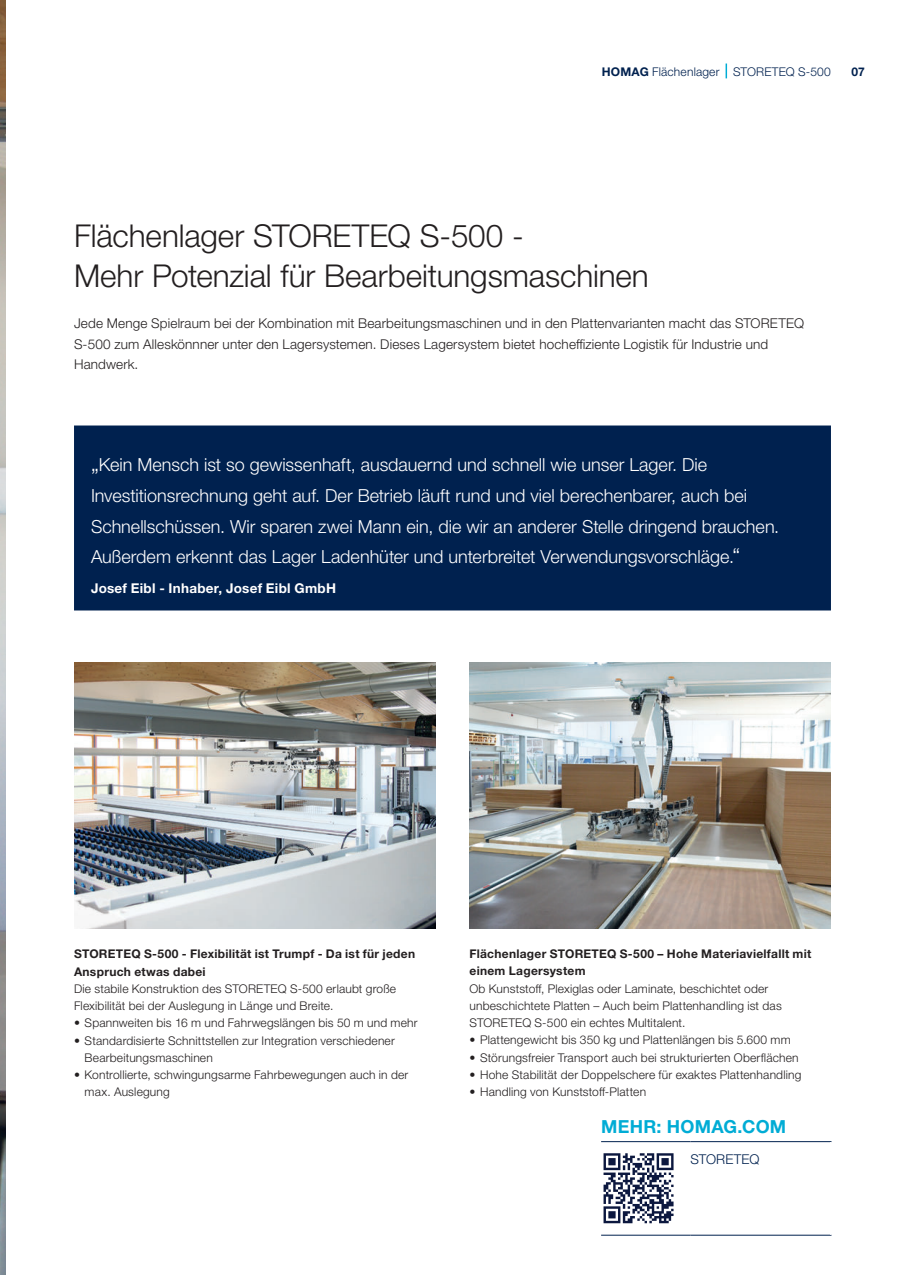
<style>
.page{position:relative;width:905px;height:1275px;background:#fff}
.page>*{position:absolute;margin:0;border:0;box-sizing:border-box;transform-origin:0 0}
.t1{font:300 31.5px/40.8px "Helvetica Neue LTW1 G";letter-spacing:-.005em;color:#231f20}
.t2{font:300 18px/30.8px "Helvetica Neue LTW1 G";color:#fff}
.t3{font:700 18px "Helvetica Neue LTW1 G";letter-spacing:.015em;color:#00acd5}
.t4{font:300 13.5px/20.4px "Helvetica Neue LTW1 G";letter-spacing:.01em;color:#231f20}
.t5{font:700 13.5px "Helvetica Neue LTW1 G";letter-spacing:.02em;color:#fff}
.t6{font:300 13.5px "Helvetica Neue LTW1 G";letter-spacing:.01em;color:#00214f}
.t7{font:300 12px/17.2px "Helvetica Neue LTW1 G";letter-spacing:.015em;color:#231f20}
.t8{font:700 12px/17.2px "Helvetica Neue LTW1 G";letter-spacing:.025em;color:#231f20}
.t9{font:300 12px "Helvetica Neue LTW1 G";letter-spacing:.015em;color:#00214f}
.t10{font:700 12px "Helvetica Neue LTW1 G";color:#00214f}
.s1{font-weight:700}
.s2{font-size:21px}
</style>
<div class="page">
<div style="left:74px;top:425px;width:757px;height:185px;background:#00214f"></div>
<img style="left:74px;top:663px;width:361px;height:266px">
<img style="left:469px;top:663px;width:362px;height:266px">
<svg style="left:725px;top:64px;width:2px;height:14px"></svg>
<hr style="left:601px;top:1141px;width:89px;height:1px;background:#00214f">
<hr style="left:601px;top:1235px;width:89px;height:1px;background:#00214f">
<hr style="left:690px;top:1141px;width:141px;height:1px;background:#00214f">
<hr style="left:690px;top:1235px;width:141px;height:1px;background:#00214f">
<svg style="left:603px;top:1153px;width:71px;height:71px"></svg>
<svg style="left:603px;top:1153px;width:70px;height:70px"></svg>
<img style="left:0;top:7px;width:6px;height:1261px">
<svg style="left:0;top:0;width:6px;height:7px"></svg>
<svg style="left:0;top:1268px;width:6px;height:7px"></svg>
<p class="t9" style="left:602px;top:64px;width:231px"><span class="s1">HOMAG</span> Flächenlager STORETEQ S-500</p>
<p class="t10" style="left:851px;top:64px;width:15px">07</p>
<h1 class="t1" style="left:74px;top:215px;width:576px">Flächenlager STORETEQ S-500 -<br>Mehr Potenzial für Bearbeitungsmaschinen</h1>
<p class="t4" style="left:74px;top:313px;width:731px">Jede Menge Spielraum bei der Kombination mit Bearbeitungsmaschinen und in den Plattenvarianten macht das STORETEQ<br>S-500 zum Alleskönnner unter den Lagersystemen. Dieses Lagersystem bietet hocheffiziente Logistik für Industrie und<br>Handwerk.</p>
<p class="t2" style="left:91px;top:449px;width:690px"><span class="s2">„</span>Kein Mensch ist so gewissenhaft, ausdauernd und schnell wie unser Lager. Die Investitionsrechnung geht auf. Der Betrieb läuft rund und viel berechenbarer, auch bei Schnellschüssen. Wir sparen zwei Mann ein, die wir an anderer Stelle dringend brauchen.<br>Außerdem erkennt das Lager Ladenhüter und unterbreitet Verwendungsvorschläge.<span class="s2">“</span></p>
<p class="t5" style="left:91px;top:580px;width:246px">Josef Eibl - Inhaber, Josef Eibl GmbH</p>
<p class="t8" style="left:74px;top:945px;width:343px">STORETEQ S-500 - Flexibilität ist Trumpf - Da ist für jeden<br>Anspruch etwas dabei</p>
<p class="t7" style="left:74px;top:980px;width:324px">Die stabile Konstruktion des STORETEQ S-500 erlaubt große<br>Flexibilität bei der Auslegung in Länge und Breite.</p>
<p class="t7" style="left:74px;top:1014px;width:345px">• Spannweiten bis 16 m und Fahrwegslängen bis 50 m und mehr</p>
<p class="t7" style="left:85px;top:1032px;width:312px;text-indent:-11px">• Standardisierte Schnittstellen zur Integration verschiedener<br>Bearbeitungsmaschinen</p>
<p class="t7" style="left:85px;top:1066px;width:325px;text-indent:-11px">• Kontrollierte, schwingungsarme Fahrbewegungen auch in der max. Auslegung</p>
<p class="t8" style="left:469px;top:945px;width:343px">Flächenlager STORETEQ S-500 – Hohe Materiavielfallt mit einem Lagersystem</p>
<p class="t7" style="left:469px;top:980px;width:314px">Ob Kunststoff, Plexiglas oder Laminate, beschichtet oder unbeschichtete Platten – Auch beim Plattenhandling ist das<br>STORETEQ S-500 ein echtes Multitalent.</p>
<p class="t7" style="left:469px;top:1031px;width:323px">• Plattengewicht bis 350 kg und Plattenlängen bis 5.600 mm</p>
<p class="t7" style="left:469px;top:1049px;width:331px">• Störungsfreier Transport auch bei strukturierten Oberflächen</p>
<p class="t7" style="left:469px;top:1066px;width:333px">• Hohe Stabilität der Doppelschere für exaktes Plattenhandling</p>
<p class="t7" style="left:469px;top:1083px;width:178px">• Handling von Kunststoff-Platten</p>
<h2 class="t3" style="left:601px;top:1116px;width:187px">MEHR: HOMAG.COM</h2>
<p class="t6" style="left:690px;top:1151px;width:71px">STORETEQ</p>
</div>
